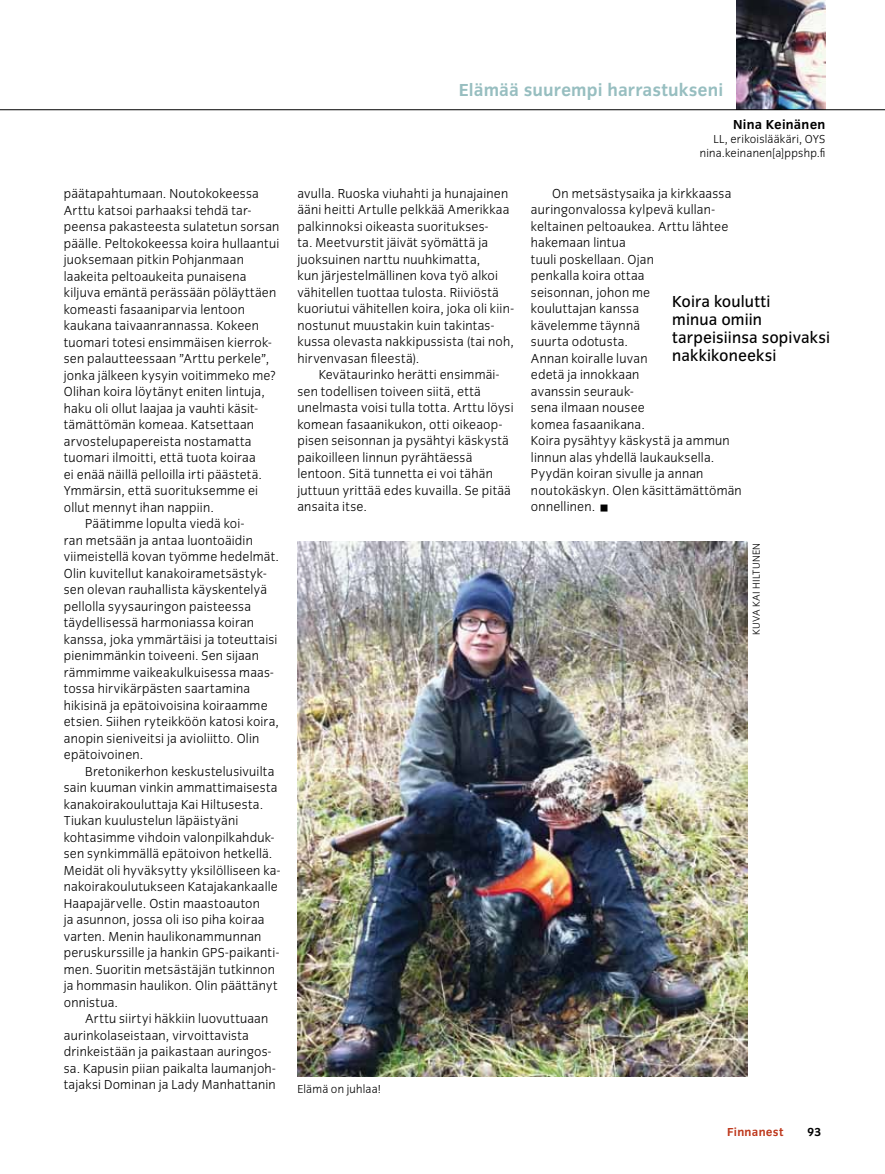
<style>
.page{position:relative;width:885px;height:1174px;background:#fff}
.page>*{position:absolute;margin:0;border:0;box-sizing:border-box;transform-origin:0 0}
.t1{font:700 18px "Congress Sans";color:#97bec0}
.t2{font:16.5px/18px "Congress Sans";letter-spacing:.005em;color:#000}
.t3{font:300 13.5px/16.5px "Congress Sans";letter-spacing:.015em;color:#000}
.t4{font:700 13.5px "Congress Sans";color:#000}
.t5{font:300 12px/13.5px "Congress Sans";letter-spacing:.02em;color:#000;text-align:right}
.t6{font:700 12px "Congress Sans";color:#be381c}
.t7{font:700 12px "Congress Sans";color:#000}
.t8{font:300 10.5px "Congress Sans";color:#000}
</style>
<div class="page">
<img style="left:736px;top:0;width:89px;height:109px">
<hr style="left:0;top:109px;width:884px;height:1px;background:#000">
<img style="left:297px;top:541px;width:450px;height:535px">
<p class="t3" style="left:64px;top:185px;width:196px">päätapahtumaan. Noutokokeessa</p>
<p class="t3" style="left:64px;top:202px;width:189px">Arttu katsoi parhaaksi tehdä tar-</p>
<p class="t3" style="left:64px;top:218px;width:217px">peensa pakasteesta sulatetun sorsan</p>
<p class="t3" style="left:64px;top:235px;width:217px">päälle. Peltokokeessa koira hullaantui</p>
<p class="t3" style="left:64px;top:251px;width:181px">juoksemaan pitkin Pohjanmaan</p>
<p class="t3" style="left:64px;top:268px;width:184px">laakeita peltoaukeita punaisena</p>
<p class="t3" style="left:64px;top:284px;width:214px">kiljuva emäntä perässään pöläyttäen</p>
<p class="t3" style="left:64px;top:301px;width:183px">komeasti fasaaniparvia lentoon</p>
<p class="t3" style="left:64px;top:317px;width:196px">kaukana taivaanrannassa. Kokeen</p>
<p class="t3" style="left:64px;top:334px;width:209px">tuomari totesi ensimmäisen kierrok-</p>
<p class="t3" style="left:64px;top:350px;width:207px">sen palautteessaan ”Arttu perkele”,</p>
<p class="t3" style="left:64px;top:367px;width:213px">jonka jälkeen kysyin voitimmeko me?</p>
<p class="t3" style="left:64px;top:383px;width:202px">Olihan koira löytänyt eniten lintuja,</p>
<p class="t3" style="left:64px;top:400px;width:196px">haku oli ollut laajaa ja vauhti käsit-</p>
<p class="t3" style="left:64px;top:416px;width:192px">tämättömän komeaa. Katsettaan</p>
<p class="t3" style="left:64px;top:433px;width:189px">arvostelupapereista nostamatta</p>
<p class="t3" style="left:64px;top:449px;width:193px">tuomari ilmoitti, että tuota koiraa</p>
<p class="t3" style="left:64px;top:466px;width:200px">ei enää näillä pelloilla irti päästetä.</p>
<p class="t3" style="left:64px;top:482px;width:196px">Ymmärsin, että suorituksemme ei</p>
<p class="t3" style="left:64px;top:499px;width:151px">ollut mennyt ihan nappiin.</p>
<p class="t3" style="left:85px;top:515px;width:161px">Päätimme lopulta viedä koi-</p>
<p class="t3" style="left:64px;top:532px;width:191px">ran metsään ja antaa luontoäidin</p>
<p class="t3" style="left:64px;top:548px;width:217px">viimeistellä kovan työmme hedelmät.</p>
<p class="t3" style="left:64px;top:565px;width:204px">Olin kuvitellut kanakoirametsästyk-</p>
<p class="t3" style="left:64px;top:581px;width:205px">sen olevan rauhallista käyskentelyä</p>
<p class="t3" style="left:64px;top:598px;width:189px">pellolla syysauringon paisteessa</p>
<p class="t3" style="left:64px;top:614px;width:192px">täydellisessä harmoniassa koiran</p>
<p class="t3" style="left:64px;top:631px;width:215px">kanssa, joka ymmärtäisi ja toteuttaisi</p>
<p class="t3" style="left:64px;top:647px;width:197px">pienimmänkin toiveeni. Sen sijaan</p>
<p class="t3" style="left:64px;top:664px;width:211px">rämmimme vaikeakulkuisessa maas-</p>
<p class="t3" style="left:64px;top:680px;width:188px">tossa hirvikärpästen saartamina</p>
<p class="t3" style="left:64px;top:697px;width:205px">hikisinä ja epätoivoisina koiraamme</p>
<p class="t3" style="left:64px;top:713px;width:217px">etsien. Siihen ryteikköön katosi koira,</p>
<p class="t3" style="left:64px;top:730px;width:197px">anopin sieniveitsi ja avioliitto. Olin</p>
<p class="t3" style="left:64px;top:746px;width:81px">epätoivoinen.</p>
<p class="t3" style="left:85px;top:763px;width:191px">Bretonikerhon keskustelusivuilta</p>
<p class="t3" style="left:64px;top:779px;width:215px">sain kuuman vinkin ammattimaisesta</p>
<p class="t3" style="left:64px;top:796px;width:201px">kanakoirakouluttaja Kai Hiltusesta.</p>
<p class="t3" style="left:64px;top:812px;width:176px">Tiukan kuulustelun läpäistyäni</p>
<p class="t3" style="left:64px;top:829px;width:212px">kohtasimme vihdoin valonpilkahduk-</p>
<p class="t3" style="left:64px;top:845px;width:210px">sen synkimmällä epätoivon hetkellä.</p>
<p class="t3" style="left:64px;top:862px;width:218px">Meidät oli hyväksytty yksilölliseen ka-</p>
<p class="t3" style="left:64px;top:878px;width:215px">nakoirakoulutukseen Katajakankaalle</p>
<p class="t3" style="left:64px;top:895px;width:198px">Haapajärvelle. Ostin maastoauton</p>
<p class="t3" style="left:64px;top:911px;width:202px">ja asunnon, jossa oli iso piha koiraa</p>
<p class="t3" style="left:64px;top:928px;width:199px">varten. Menin haulikonammunnan</p>
<p class="t3" style="left:64px;top:944px;width:217px">peruskurssille ja hankin GPS-paikanti-</p>
<p class="t3" style="left:64px;top:961px;width:213px">men. Suoritin metsästäjän tutkinnon</p>
<p class="t3" style="left:64px;top:977px;width:215px">ja hommasin haulikon. Olin päättänyt</p>
<p class="t3" style="left:64px;top:994px;width:56px">onnistua.</p>
<p class="t3" style="left:85px;top:1010px;width:185px">Arttu siirtyi häkkiin luovuttuaan</p>
<p class="t3" style="left:64px;top:1027px;width:187px">aurinkolaseistaan, virvoittavista</p>
<p class="t3" style="left:64px;top:1043px;width:209px">drinkeistään ja paikastaan auringos-</p>
<p class="t3" style="left:64px;top:1060px;width:213px">sa. Kapusin piian paikalta laumanjoh-</p>
<p class="t3" style="left:64px;top:1076px;width:213px">tajaksi Dominan ja Lady Manhattanin</p>
<h1 class="t1" style="left:459px;top:79px;width:266px">Elämää suurempi harrastukseni</h1>
<p class="t3" style="left:297px;top:185px;width:218px">avulla. Ruoska viuhahti ja hunajainen ääni heitti Artulle pelkkää Amerikkaa palkinnoksi oikeasta suoritukses-<br>ta. Meetvurstit jäivät syömättä ja juoksuinen narttu nuuhkimatta,<br>kun järjestelmällinen kova työ alkoi vähitellen tuottaa tulosta. Riiviöstä kuoriutui vähitellen koira, joka oli kiin&shy;nostunut muustakin kuin takintas&shy;kussa olevasta nakkipussista (tai noh, hirvenvasan fileestä).</p>
<p class="t3" style="left:297px;top:367px;width:218px;text-indent:21px">Kevätaurinko herätti ensimmäi&shy;sen todellisen toiveen siitä, että unelmasta voisi tulla totta. Arttu löysi komean fasaanikukon, otti oikeaop&shy;pisen seisonnan ja pysähtyi käskystä paikoilleen linnun pyrähtäessä lentoon. Sitä tunnetta ei voi tähän juttuun yrittää edes kuvailla. Se pitää ansaita itse.</p>
<p class="t4" style="left:733px;top:117px;width:94px">Nina Keinänen</p>
<p class="t5" style="left:699px;top:132px;width:127px">LL, erikoislääkäri, OYS nina.keinanen[a]ppshp.fi</p>
<p class="t3" style="left:531px;top:185px;width:212px;text-indent:21px">On metsästysaika ja kirkkaassa auringonvalossa kylpevä kullan&shy;keltainen peltoaukea. Arttu lähtee hakemaan lintua<br>tuuli poskellaan. Ojan<br>penkalla koira ottaa<br>seisonnan, johon me<br>kouluttajan kanssa<br>kävelemme täynnä<br>suurta odotusta.<br>Annan koiralle luvan<br>edetä ja innokkaan<br>avanssin seurauk-<br>sena ilmaan nousee<br>komea fasaanikana.<br>Koira pysähtyy käskystä ja ammun linnun alas yhdellä laukauksella.<br>Pyydän koiran sivulle ja annan noutokäskyn. Olen käsittämättömän onnellinen.</p>
<p class="t2" style="left:672px;top:293px;width:159px">Koira koulutti<br>minua omiin tarpeisiinsa sopivaksi nakkikoneeksi</p>
<p class="t8" style="left:750px;top:635px;width:91px;rotate:-90deg">kuva kai hiltunen</p>
<p class="t5" style="left:297px;top:1082px;width:85px">Elämä on juhlaa!</p>
<p class="t6" style="left:727px;top:1125px;width:58px">Finnanest</p>
<p class="t7" style="left:807px;top:1125px;width:15px">93</p>
</div>
